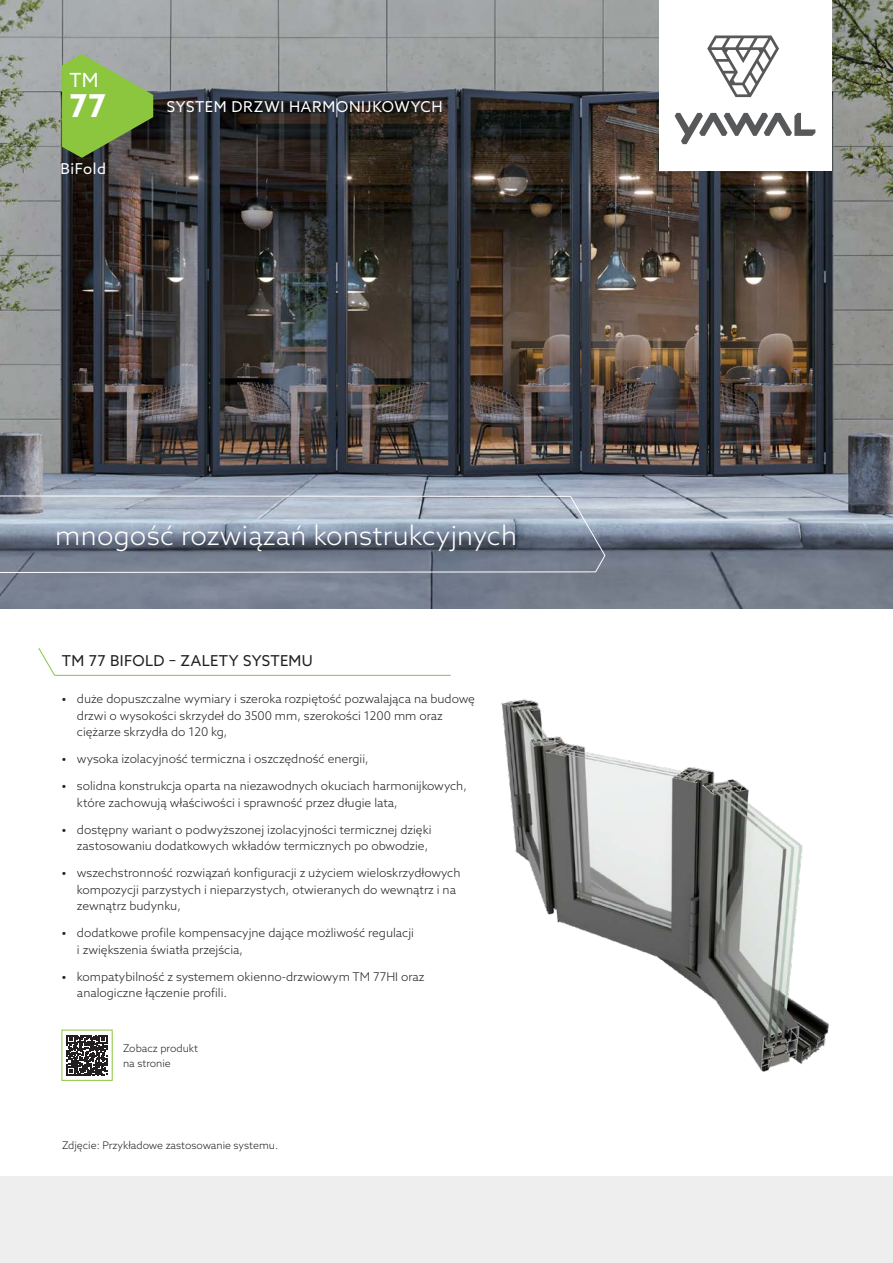
<style>
.page{position:relative;width:893px;height:1263px;background:#fff}
.page>*{position:absolute;margin:0;border:0;box-sizing:border-box;transform-origin:0 0}
.diament_systemowy_M{font:700 31.5px "Azo Sans";color:#fff}
.napis_w_ramce_na_obrazku{font:300 27px "Azo Sans";letter-spacing:.01em;color:#fff}
.diament_systemowy_S{font:19.5px "Azo Sans";color:#fff}
.napis_obok_diamentu{font:15px "Azo Sans";letter-spacing:.045em;color:#fff}
.zalety_systemu{font:15px "Azo Sans";letter-spacing:.025em;color:#231f20}
.Podpis_pod_diamentem_szary{font:15px "Azo Sans";letter-spacing:.035em;color:#fff}
.t1{font:300 12px/16.5px "Azo Sans";color:#231f20}
.opis_zdjecia{font:300 10.5px/15px "Azo Sans";color:#231f20}
.s1{font-weight:700}
</style>
<div class="page">
<img style="left:501px;top:699px;width:329px;height:373px">
<img style="left:0;top:0;width:893px;height:608px">
<div style="left:0;top:1176px;width:893px;height:87px;background:#eeeeef"></div>
<div style="left:659px;top:0;width:172px;height:171px;background:#fff"></div>
<svg style="left:707px;top:36px;width:72px;height:61px"></svg>
<svg style="left:675px;top:113px;width:140px;height:31px"></svg>
<svg style="left:38px;top:648px;width:413px;height:28px"></svg>
<svg style="left:62px;top:54px;width:91px;height:104px;background:#80a84d"></svg>
<svg style="left:0;top:495px;width:606px;height:78px;background:#8a94a5"></svg>
<svg style="left:67px;top:1035px;width:40px;height:40px"></svg>
<div style="left:62px;top:1030px;width:51px;height:51px;border:1px solid #8bc63e"></div>
<p class="diament_systemowy_S" style="left:69px;top:68px;width:31px">TM</p>
<p class="diament_systemowy_M" style="left:69px;top:85px;width:38px">77</p>
<p class="Podpis_pod_diamentem_szary" style="left:60px;top:158px;width:47px">BiFold</p>
<p class="napis_obok_diamentu" style="left:167px;top:97px;width:277px">SYSTEM DRZWI HARMONIJKOWYCH</p>
<p class="napis_w_ramce_na_obrazku" style="left:55px;top:517px;width:463px">mnogość rozwiązań konstrukcyjnych</p>
<p class="zalety_systemu" style="left:62px;top:651px;width:252px">TM 77 BIFOLD – ZALETY SYSTEMU</p>
<p class="t1" style="left:77px;top:691px;width:399px;text-indent:-15px"><span class="s1">•</span> duże dopuszczalne wymiary i szeroka rozpiętość pozwalająca na budowę drzwi o wysokości skrzydeł do 3500 mm, szerokości 1200 mm oraz ciężarze skrzydła do 120 kg,</p>
<p class="t1" style="left:62px;top:751px;width:308px"><span class="s1">•</span> wysoka izolacyjność termiczna i oszczędność energii,</p>
<p class="t1" style="left:77px;top:778px;width:391px;text-indent:-15px"><span class="s1">•</span> solidna konstrukcja oparta na niezawodnych okuciach harmonijkowych, które zachowują właściwości i sprawność przez długie lata,</p>
<p class="t1" style="left:62px;top:821px;width:371px;text-align:right"><span class="s1">•</span> dostępny wariant o podwyższonej izolacyjności termicznej dzięki zastosowaniu dodatkowych wkładów termicznych po obwodzie,</p>
<p class="t1" style="left:77px;top:865px;width:385px;text-indent:-15px"><span class="s1">•</span> wszechstronność rozwiązań konfiguracji z użyciem wieloskrzydłowych kompozycji parzystych i nieparzystych, otwieranych do wewnątrz i na zewnątrz budynku,</p>
<p class="t1" style="left:77px;top:925px;width:339px;text-indent:-15px"><span class="s1">•</span> dodatkowe profile kompensacyjne dające możliwość regulacji i zwiększenia światła przejścia,</p>
<p class="t1" style="left:77px;top:968px;width:349px;text-indent:-15px"><span class="s1">•</span> kompatybilność z systemem okienno-drzwiowym TM 77HI oraz analogiczne łączenie profili.</p>
<p class="opis_zdjecia" style="left:123px;top:1040px;width:77px">Zobacz produkt na stronie</p>
<p class="opis_zdjecia" style="left:62px;top:1137px;width:218px">Zdjęcie: Przykładowe zastosowanie systemu.</p>
</div>
